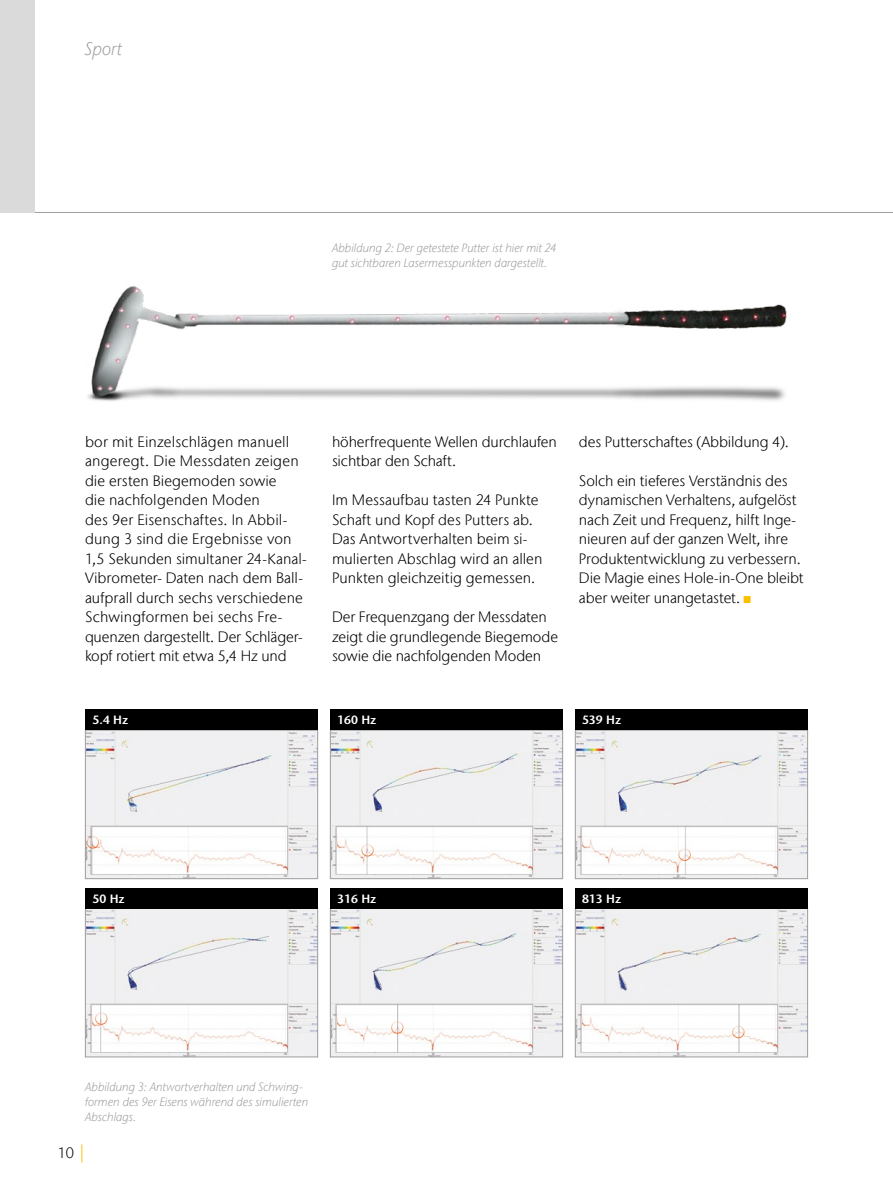
<style>
.page{position:relative;width:893px;height:1191px;background:#fff}
.page>*{position:absolute;margin:0;border:0;box-sizing:border-box;transform-origin:0 0}
.t1{font:italic 300 18px "Stone Sans IIITC Com";color:#9d9d9c}
.t2{font:300 15px/19.5px "Stone Sans IIITC Com";letter-spacing:-.005em;color:#000}
.t3{font:italic 300 12px/15px "Stone Sans IIITC Com";letter-spacing:.005em;color:#9d9d9c}
.t4{font:600 12px "Stone Sans";color:#fff}
.s1{font-family:"Arial Narrow";font-weight:400;color:#fcbf00}
.s2{font-size:18px;color:#fcbf00}
</style>
<div class="page">
<hr style="left:0;top:212px;width:893px;height:1px;background:#9d9d9c">
<div style="left:0;top:0;width:34px;height:213px;background:#dadada"></div>
<img style="left:34px;top:19px;width:753px;height:382px">
<img style="left:87px;top:732px;width:229px;height:145px">
<div style="left:85px;top:730px;width:233px;height:149px;border:1px solid #9d9d9c"></div>
<div style="left:85px;top:709px;width:233px;height:21px;background:#000"></div>
<img style="left:332px;top:732px;width:229px;height:145px">
<div style="left:330px;top:730px;width:233px;height:149px;border:1px solid #9d9d9c"></div>
<div style="left:330px;top:709px;width:233px;height:21px;background:#000"></div>
<img style="left:577px;top:732px;width:229px;height:145px">
<div style="left:575px;top:730px;width:233px;height:149px;border:1px solid #9d9d9c"></div>
<div style="left:575px;top:709px;width:233px;height:21px;background:#000"></div>
<img style="left:87px;top:910px;width:229px;height:145px">
<div style="left:85px;top:908px;width:233px;height:149px;border:1px solid #9d9d9c"></div>
<div style="left:85px;top:888px;width:233px;height:21px;background:#000"></div>
<img style="left:332px;top:910px;width:229px;height:145px">
<div style="left:330px;top:908px;width:233px;height:149px;border:1px solid #9d9d9c"></div>
<div style="left:330px;top:888px;width:233px;height:21px;background:#000"></div>
<img style="left:577px;top:910px;width:229px;height:145px">
<div style="left:575px;top:908px;width:233px;height:149px;border:1px solid #9d9d9c"></div>
<div style="left:575px;top:888px;width:233px;height:21px;background:#000"></div>
<div style="left:87px;top:836px;width:12px;height:12px;border:1px solid #ea5b0b;border-radius:50%"></div>
<div style="left:95px;top:1012px;width:12px;height:12px;border:1px solid #ea5b0b;border-radius:50%"></div>
<div style="left:391px;top:1021px;width:12px;height:12px;border:1px solid #ea5b0b;border-radius:50%"></div>
<div style="left:732px;top:1025px;width:12px;height:13px;border:1px solid #ea5b0b;border-radius:50%"></div>
<div style="left:361px;top:844px;width:13px;height:12px;border:1px solid #ea5b0b;border-radius:50%"></div>
<div style="left:678px;top:848px;width:13px;height:12px;border:1px solid #ea5b0b;border-radius:50%"></div>
<p class="t1" style="left:85px;top:38px;width:38px">Sport</p>
<p class="t3" style="left:332px;top:240px;width:226px">Abbildung 2: Der getestete Putter ist hier mit 24 gut sichtbaren Lasermesspunkten dargestellt.</p>
<p class="t2" style="left:85px;top:432px;width:223px">bor mit Einzelschlägen manuell angeregt. Die Messdaten zeigen die ersten Biegemoden sowie<br>die nachfolgenden Moden<br>des 9er Eisenschaftes. In Abbil&shy;dung 3 sind die Ergebnisse von<br>1,5 Sekunden simultaner 24-Kanal-<br>Vibrometer- Daten nach dem Ball&shy;aufprall durch sechs verschiedene<br>Schwingformen bei sechs Fre&shy;quenzen dargestellt. Der Schläger&shy;kopf rotiert mit etwa 5,4 Hz und</p>
<p class="t2" style="left:332px;top:432px;width:226px">höherfrequente Wellen durchlaufen sichtbar den Schaft.</p>
<p class="t2" style="left:332px;top:490px;width:212px">Im Messaufbau tasten 24 Punkte<br>Schaft und Kopf des Putters ab.<br>Das Antwortverhalten beim si&shy;mulierten Abschlag wird an allen<br>Punkten gleichzeitig gemessen.</p>
<p class="t2" style="left:332px;top:607px;width:228px">Der Frequenzgang der Messdaten zeigt die grundlegende Biegemode sowie die nachfolgenden Moden</p>
<p class="t2" style="left:579px;top:432px;width:211px">des Putterschaftes (Abbildung 4).</p>
<p class="t2" style="left:579px;top:471px;width:226px">Solch ein tieferes Verständnis des dynamischen Verhaltens, aufgelöst nach Zeit und Frequenz, hilft Inge&shy;nieuren auf der ganzen Welt, ihre Produktentwicklung zu verbessern.<br>Die Magie eines Hole-in-One bleibt aber weiter unangetastet. <span class="s1">■</span></p>
<p class="t4" style="left:92px;top:713px;width:37px">5.4 Hz</p>
<p class="t4" style="left:337px;top:713px;width:41px">160 Hz</p>
<p class="t4" style="left:582px;top:713px;width:41px">539 Hz</p>
<p class="t4" style="left:92px;top:892px;width:34px">50 Hz</p>
<p class="t4" style="left:337px;top:892px;width:41px">316 Hz</p>
<p class="t4" style="left:582px;top:892px;width:41px">813 Hz</p>
<p class="t3" style="left:85px;top:1079px;width:225px">Abbildung 3: Antwortverhalten und Schwing&shy;formen des 9er Eisens während des simulierten<br>Abschlags.</p>
<p class="t2" style="left:58px;top:1143px;width:29px">10 <span class="s2">|</span></p>
</div>
